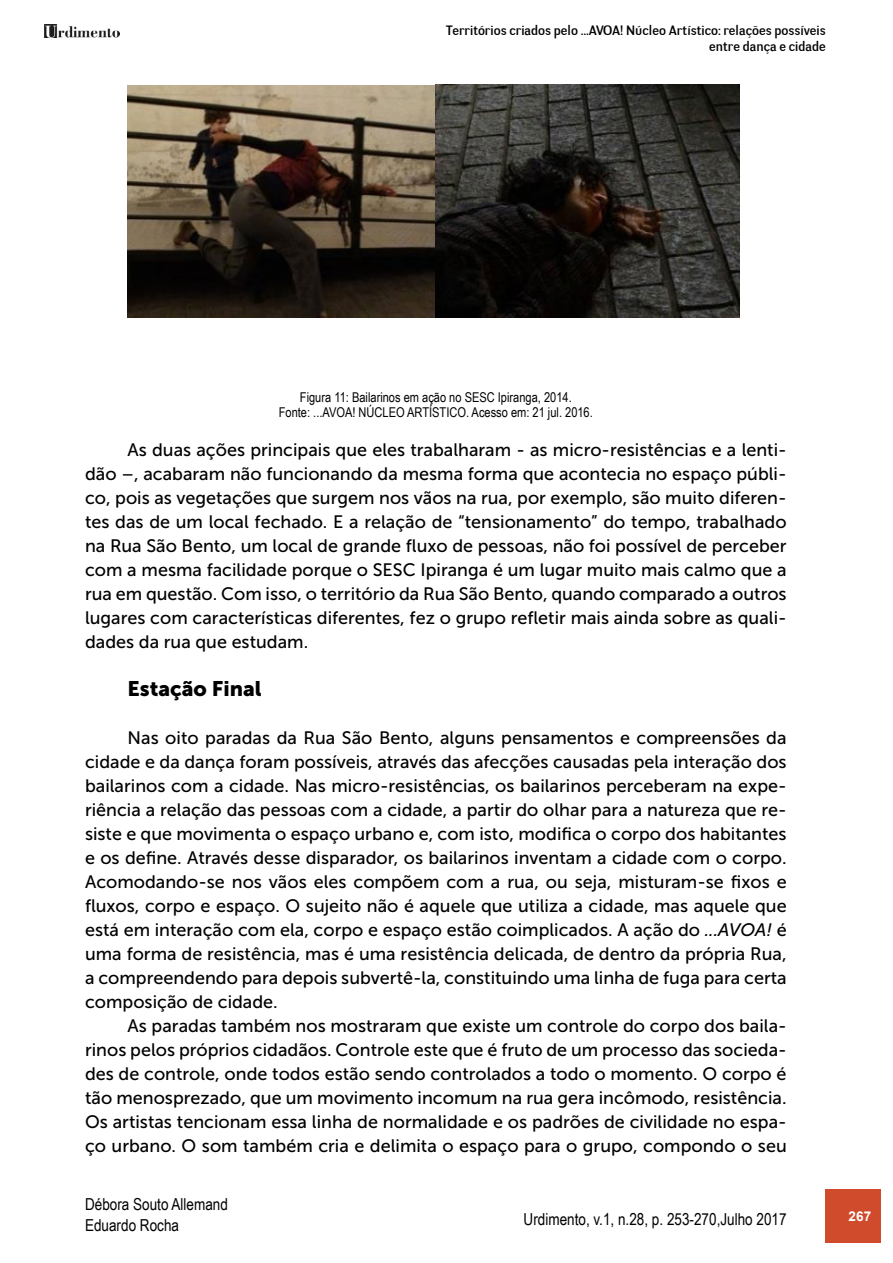
<style>
.page{position:relative;width:893px;height:1263px;background:#fff}
.page>*{position:absolute;margin:0;border:0;box-sizing:border-box;transform-origin:0 0}
.t1{font:21px "Museo Sans 900";color:#000}
.t2{font:18px/24px "Museo Sans 500";color:#000;text-align:justify}
.t3{font:16.5px/21px "Arial Narrow";color:#000}
.t4{font:13.5px/15px "Arial Narrow";color:#000;text-align:center}
.t5{font:13.5px/16.2px "Negotiate Free";color:#000;text-align:right}
.t6{font:700 13.5px "Arial";color:#fff}
.s1{font-style:italic}
</style>
<div class="page">
<img style="left:45px;top:25px;width:75px;height:13px">
<div style="left:825px;top:1189px;width:55px;height:53px;background:#d04b2b"></div>
<img style="left:128px;top:84px;width:611px;height:233px">
<p class="t5" style="left:446px;top:22px;width:381px">Territórios criados pelo ...AVOA! Núcleo Artístico: relações possíveis entre dança e cidade</p>
<p class="t4" style="left:279px;top:389px;width:316px">Figura 11: Bailarinos em ação no SESC Ipiranga, 2014.<br>Fonte: ...AVOA! NÚCLEO ARTÍSTICO. Acesso em: 21 jul. 2016.</p>
<p class="t2" style="left:85px;top:437px;width:703px;text-indent:43px">As duas ações principais que eles trabalharam - as micro-resistências e a lenti&shy;dão –, acabaram não funcionando da mesma forma que acontecia no espaço públi&shy;co, pois as vegetações que surgem nos vãos na rua, por exemplo, são muito diferen&shy;tes das de um local fechado. E a relação de “tensionamento” do tempo, trabalhado na Rua São Bento, um local de grande fluxo de pessoas, não foi possível de perceber com a mesma facilidade porque o SESC Ipiranga é um lugar muito mais calmo que a rua em questão. Com isso, o território da Rua São Bento, quando comparado a outros lugares com características diferentes, fez o grupo refletir mais ainda sobre as quali&shy;dades da rua que estudam.</p>
<p class="t1" style="left:128px;top:676px;width:136px">Estação Final</p>
<p class="t2" style="left:85px;top:725px;width:703px;text-indent:43px">Nas oito paradas da Rua São Bento, alguns pensamentos e compreensões da cidade e da dança foram possíveis, através das afecções causadas pela interação dos bailarinos com a cidade. Nas micro-resistências, os bailarinos perceberam na expe&shy;riência a relação das pessoas com a cidade, a partir do olhar para a natureza que re&shy;siste e que movimenta o espaço urbano e, com isto, modifica o corpo dos habitantes e os define. Através desse disparador, os bailarinos inventam a cidade com o corpo.<br>Acomodando-se nos vãos eles compõem com a rua, ou seja, misturam-se fixos e fluxos, corpo e espaço. O sujeito não é aquele que utiliza a cidade, mas aquele que está em interação com ela, corpo e espaço estão coimplicados. A ação do <span class="s1">...AVOA!</span> é uma forma de resistência, mas é uma resistência delicada, de dentro da própria Rua, a compreendendo para depois subvertê-la, constituindo uma linha de fuga para certa composição de cidade.</p>
<p class="t2" style="left:85px;top:1013px;width:703px;text-indent:43px">As paradas também nos mostraram que existe um controle do corpo dos baila&shy;rinos pelos próprios cidadãos. Controle este que é fruto de um processo das socieda&shy;des de controle, onde todos estão sendo controlados a todo o momento. O corpo é tão menosprezado, que um movimento incomum na rua gera incômodo, resistência.<br>Os artistas tencionam essa linha de normalidade e os padrões de civilidade no espa&shy;ço urbano. O som também cria e delimita o espaço para o grupo, compondo o seu</p>
<p class="t3" style="left:85px;top:1193px;width:144px">Débora Souto Allemand<br>Eduardo Rocha</p>
<p class="t3" style="left:524px;top:1207px;width:265px">Urdimento, v.1, n.28, p. 253-270,Julho 2017</p>
<p class="t6" style="left:849px;top:1207px;width:24px">267</p>
</div>
